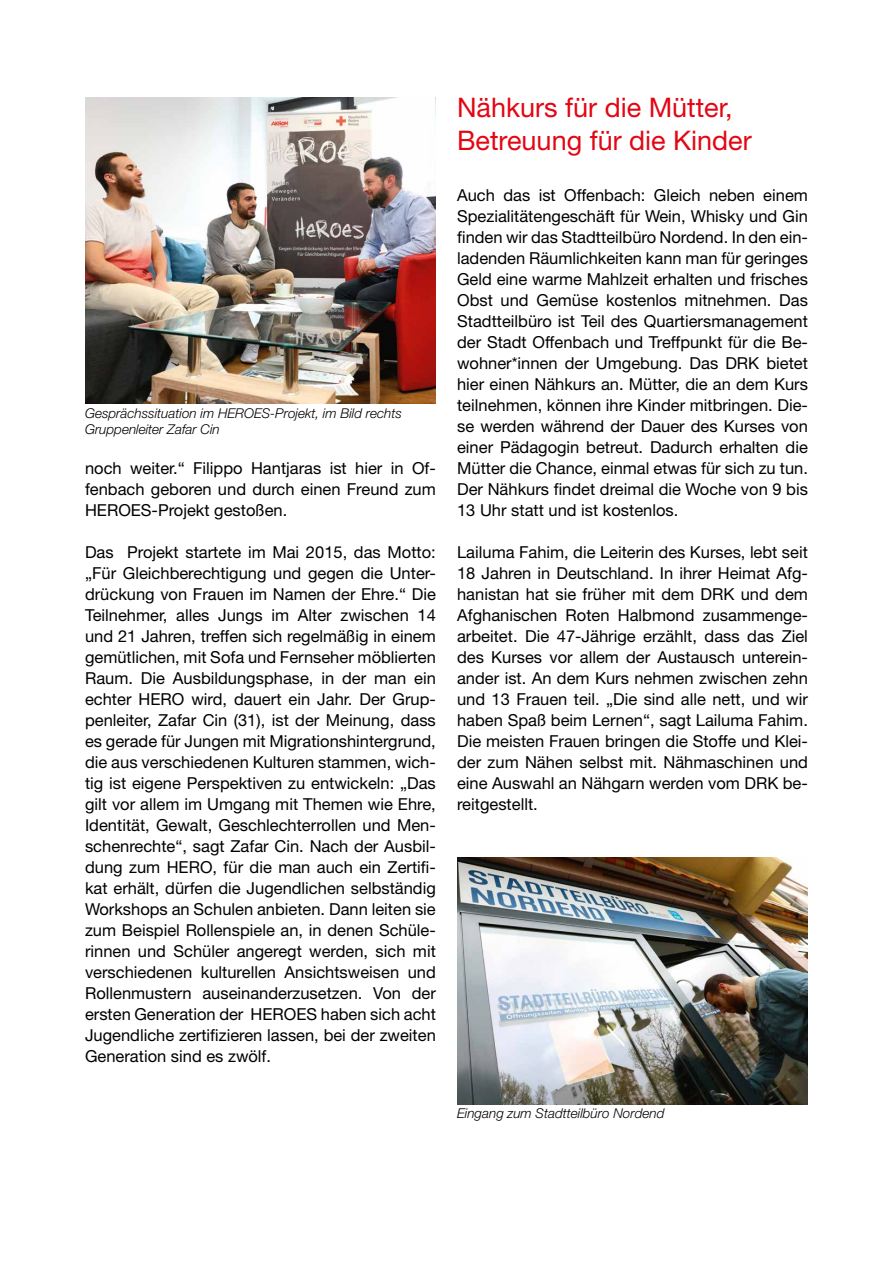
<style>
.page{position:relative;width:893px;height:1263px;background:#fff}
.page>*{position:absolute;margin:0;border:0;box-sizing:border-box;transform-origin:0 0}
.t1{font:27px/33px "Helvetica Neue LT Pro";color:#e30613}
.t2{font:16.5px/21px "Helvetica Neue LT Pro";color:#000;text-align:justify}
.t3{font:italic 300 13.5px/16.5px "Helvetica Neue LT Pro";color:#000}
</style>
<div class="page">
<img style="left:85px;top:98px;width:351px;height:305px">
<img style="left:457px;top:857px;width:351px;height:247px">
<p class="t3" style="left:85px;top:405px;width:318px">Gesprächssituation im HEROES-Projekt, im Bild rechts<br>Gruppenleiter Zafar Cin</p>
<p class="t2" style="left:85px;top:457px;width:352px">noch weiter.“ Filippo Hantjaras ist hier in Of&shy;fenbach geboren und durch einen Freund zum HEROES-Projekt gestoßen.</p>
<p class="t2" style="left:85px;top:541px;width:352px">Das Projekt startete im Mai 2015, das Motto: „Für Gleichberechtigung und gegen die Unter&shy;drückung von Frauen im Namen der Ehre.“ Die Teilnehmer, alles Jungs im Alter zwischen 14 und 21 Jahren, treffen sich regelmäßig in einem gemütlichen, mit Sofa und Fernseher möblierten Raum. Die Ausbildungsphase, in der man ein echter HERO wird, dauert ein Jahr. Der Grup&shy;penleiter, Zafar Cin (31), ist der Meinung, dass es gerade für Jungen mit Migrationshintergrund, die aus verschiedenen Kulturen stammen, wich&shy;tig ist eigene Perspektiven zu entwickeln: „Das gilt vor allem im Umgang mit Themen wie Ehre, Identität, Gewalt, Geschlechterrollen und Men&shy;schenrechte“, sagt Zafar Cin. Nach der Ausbil&shy;dung zum HERO, für die man auch ein Zertifi&shy;kat erhält, dürfen die Jugendlichen selbständig Workshops an Schulen anbieten. Dann leiten sie zum Beispiel Rollenspiele an, in denen Schüle&shy;rinnen und Schüler angeregt werden, sich mit verschiedenen kulturellen Ansichtsweisen und Rollenmustern auseinanderzusetzen. Von der ersten Generation der HEROES haben sich acht Jugendliche zertifizieren lassen, bei der zweiten Generation sind es zwölf.</p>
<h1 class="t1" style="left:457px;top:90px;width:296px">Nähkurs für die Mütter,<br>Betreuung für die Kinder</h1>
<p class="t2" style="left:457px;top:184px;width:352px">Auch das ist Offenbach: Gleich neben einem Spezialitätengeschäft für Wein, Whisky und Gin finden wir das Stadtteilbüro Nordend. In den ein&shy;ladenden Räumlichkeiten kann man für geringes Geld eine warme Mahlzeit erhalten und frisches Obst und Gemüse kostenlos mitnehmen. Das Stadtteilbüro ist Teil des Quartiersmanagement der Stadt Offenbach und Treffpunkt für die Be&shy;wohner*innen der Umgebung. Das DRK bietet hier einen Nähkurs an. Mütter, die an dem Kurs teilnehmen, können ihre Kinder mitbringen. Die&shy;se werden während der Dauer des Kurses von einer Pädagogin betreut. Dadurch erhalten die Mütter die Chance, einmal etwas für sich zu tun.<br>Der Nähkurs findet dreimal die Woche von 9 bis 13 Uhr statt und ist kostenlos.</p>
<p class="t2" style="left:457px;top:541px;width:352px">Lailuma Fahim, die Leiterin des Kurses, lebt seit 18 Jahren in Deutschland. In ihrer Heimat Afg&shy;hanistan hat sie früher mit dem DRK und dem Afghanischen Roten Halbmond zusammenge&shy;arbeitet. Die 47-Jährige erzählt, dass das Ziel des Kurses vor allem der Austausch unterein&shy;ander ist. An dem Kurs nehmen zwischen zehn und 13 Frauen teil. „Die sind alle nett, und wir haben Spaß beim Lernen“, sagt Lailuma Fahim.<br>Die meisten Frauen bringen die Stoffe und Klei&shy;der zum Nähen selbst mit. Nähmaschinen und eine Auswahl an Nähgarn werden vom DRK be&shy;reitgestellt.</p>
<p class="t3" style="left:457px;top:1105px;width:209px">Eingang zum Stadtteilbüro Nordend</p>
</div>
